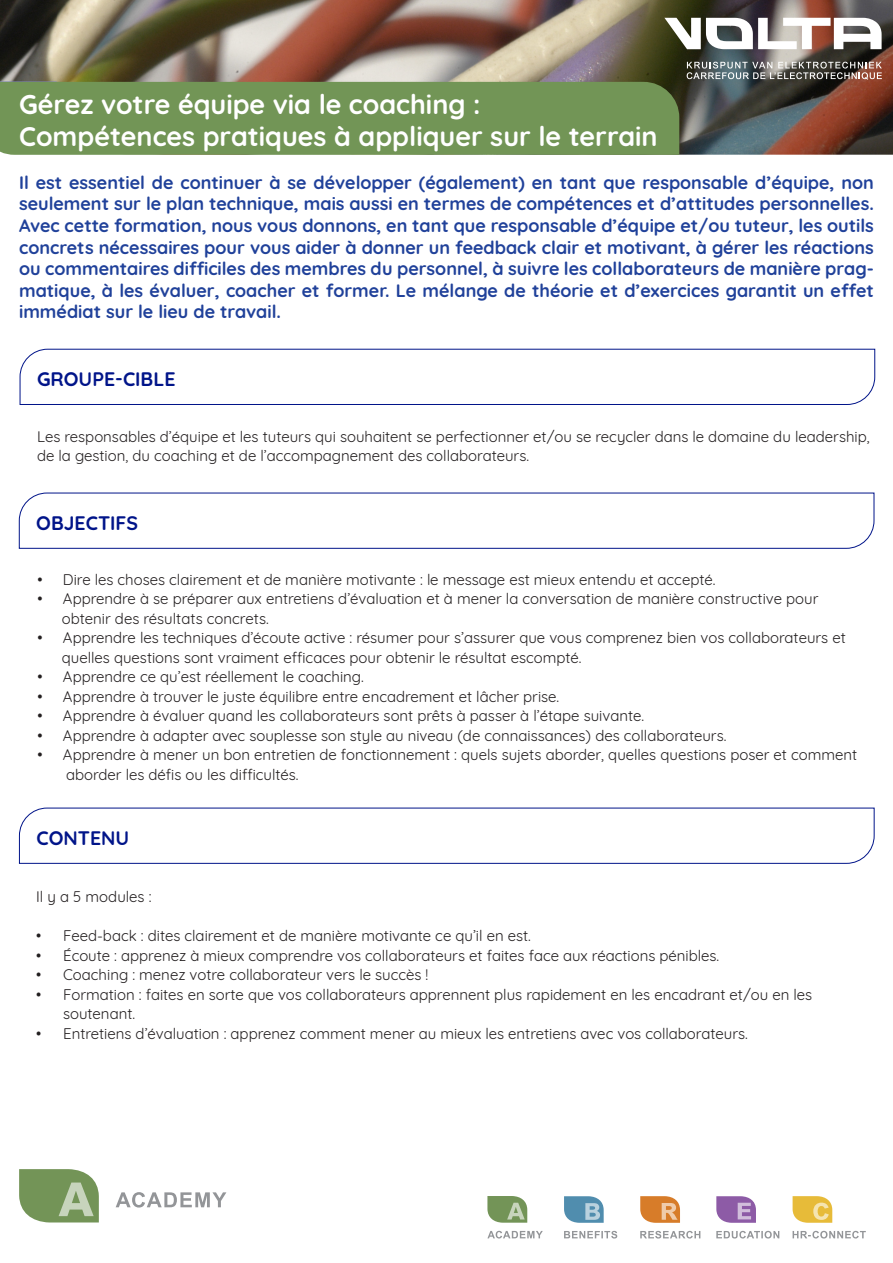
<style>
.page{position:relative;width:893px;height:1263px;background:#fff}
.page>*{position:absolute;margin:0;border:0;box-sizing:border-box;transform-origin:0 0}
.t1{font:700 27px "Quicksand";color:#fff}
.t2{font:700 19.5px "Quicksand";color:#001489}
.Hoofdtitel{font:700 18px/21.6px "Quicksand";color:#20419a;text-align:justify}
.algemene_tekst{font:15px/19.5px "Quicksand";color:#231f20}
.Bulletpoints{font:15px "Quicksand";color:#231f20}
</style>
<div class="page">
<img style="left:0;top:0;width:57px;height:81px">
<img style="left:57px;top:0;width:836px;height:155px">
<div style="left:0;top:82px;width:679px;height:73px;background:#729556"></div>
<svg style="left:19px;top:349px;width:856px;height:56px"></svg>
<svg style="left:19px;top:807px;width:856px;height:57px"></svg>
<svg style="left:19px;top:492px;width:856px;height:57px"></svg>
<svg style="left:19px;top:1169px;width:80px;height:53px;background:#8aa572"></svg>
<svg style="left:116px;top:1192px;width:110px;height:15px"></svg>
<svg style="left:487px;top:1196px;width:40px;height:27px"></svg>
<svg style="left:487px;top:1231px;width:56px;height:7px"></svg>
<svg style="left:564px;top:1196px;width:40px;height:27px"></svg>
<svg style="left:564px;top:1231px;width:53px;height:7px"></svg>
<svg style="left:640px;top:1196px;width:40px;height:27px"></svg>
<svg style="left:640px;top:1231px;width:60px;height:7px"></svg>
<svg style="left:716px;top:1196px;width:40px;height:27px"></svg>
<svg style="left:716px;top:1231px;width:63px;height:7px"></svg>
<svg style="left:793px;top:1196px;width:39px;height:27px"></svg>
<svg style="left:793px;top:1231px;width:73px;height:7px"></svg>
<svg style="left:687px;top:62px;width:195px;height:18px;background:#797572"></svg>
<svg style="left:664px;top:18px;width:218px;height:31px"></svg>
<p class="t1" style="left:19px;top:82px;width:463px">Gérez votre équipe via le coaching :</p>
<p class="t1" style="left:19px;top:114px;width:640px">Compétences pratiques à appliquer sur le terrain</p>
<p class="Hoofdtitel" style="left:19px;top:170px;width:856px">Il est essentiel de continuer à se développer (également) en tant que responsable d’équipe, non seulement sur le plan technique, mais aussi en termes de compétences et d’attitudes personnelles.<br>Avec cette formation, nous vous donnons, en tant que responsable d’équipe et/ou tuteur, les outils concrets nécessaires pour vous aider à donner un feedback clair et motivant, à gérer les réactions ou commentaires difficiles des membres du personnel, à suivre les collaborateurs de manière prag&shy;matique, à les évaluer, coacher et former. Le mélange de théorie et d’exercices garantit un effet immédiat sur le lieu de travail.</p>
<p class="t2" style="left:37px;top:363px;width:140px">GROUPE-CIBLE</p>
<p class="algemene_tekst" style="left:37px;top:425px;width:834px">Les responsables d’équipe et les tuteurs qui souhaitent se perfectionner et/ou se recycler dans le domaine du leadership, de la gestion, du coaching et de l’accompagnement des collaborateurs.</p>
<p class="t2" style="left:36px;top:506px;width:103px">OBJECTIFS</p>
<p class="algemene_tekst" style="left:37px;top:568px;width:680px">• Dire les choses clairement et de manière motivante : le message est mieux entendu et accepté.</p>
<p class="algemene_tekst" style="left:37px;top:587px;width:783px">• Apprendre à se préparer aux entretiens d’évaluation et à mener la conversation de manière constructive pour</p>
<p class="algemene_tekst" style="left:62px;top:607px;width:208px">obtenir des résultats concrets.</p>
<p class="algemene_tekst" style="left:37px;top:626px;width:810px">• Apprendre les techniques d’écoute active : résumer pour s’assurer que vous comprenez bien vos collaborateurs et</p>
<p class="algemene_tekst" style="left:62px;top:646px;width:521px">quelles questions sont vraiment efficaces pour obtenir le résultat escompté.</p>
<p class="algemene_tekst" style="left:37px;top:665px;width:328px">• Apprendre ce qu’est réellement le coaching.</p>
<p class="algemene_tekst" style="left:37px;top:685px;width:523px">• Apprendre à trouver le juste équilibre entre encadrement et lâcher prise.</p>
<p class="algemene_tekst" style="left:37px;top:704px;width:608px">• Apprendre à évaluer quand les collaborateurs sont prêts à passer à l’étape suivante.</p>
<p class="algemene_tekst" style="left:37px;top:724px;width:691px">• Apprendre à adapter avec souplesse son style au niveau (de connaissances) des collaborateurs.</p>
<p class="algemene_tekst" style="left:37px;top:743px;width:821px">• Apprendre à mener un bon entretien de fonctionnement : quels sujets aborder, quelles questions poser et comment</p>
<p class="algemene_tekst" style="left:66px;top:763px;width:234px">aborder les défis ou les difficultés.</p>
<p class="t2" style="left:36px;top:821px;width:94px">CONTENU</p>
<p class="Bulletpoints" style="left:36px;top:885px;width:117px">Il y a 5 modules :</p>
<p class="algemene_tekst" style="left:36px;top:925px;width:496px">• Feed-back : dites clairement et de manière motivante ce qu’il en est.</p>
<p class="algemene_tekst" style="left:36px;top:944px;width:685px">• Écoute : apprenez à mieux comprendre vos collaborateurs et faites face aux réactions pénibles.</p>
<p class="algemene_tekst" style="left:36px;top:964px;width:394px">• Coaching : menez votre collaborateur vers le succès !</p>
<p class="algemene_tekst" style="left:63px;top:983px;width:750px;text-indent:-27px">• Formation : faites en sorte que vos collaborateurs apprennent plus rapidement en les encadrant et/ou en les soutenant.</p>
<p class="algemene_tekst" style="left:36px;top:1022px;width:713px">• Entretiens d’évaluation : apprenez comment mener au mieux les entretiens avec vos collaborateurs.</p>
</div>
